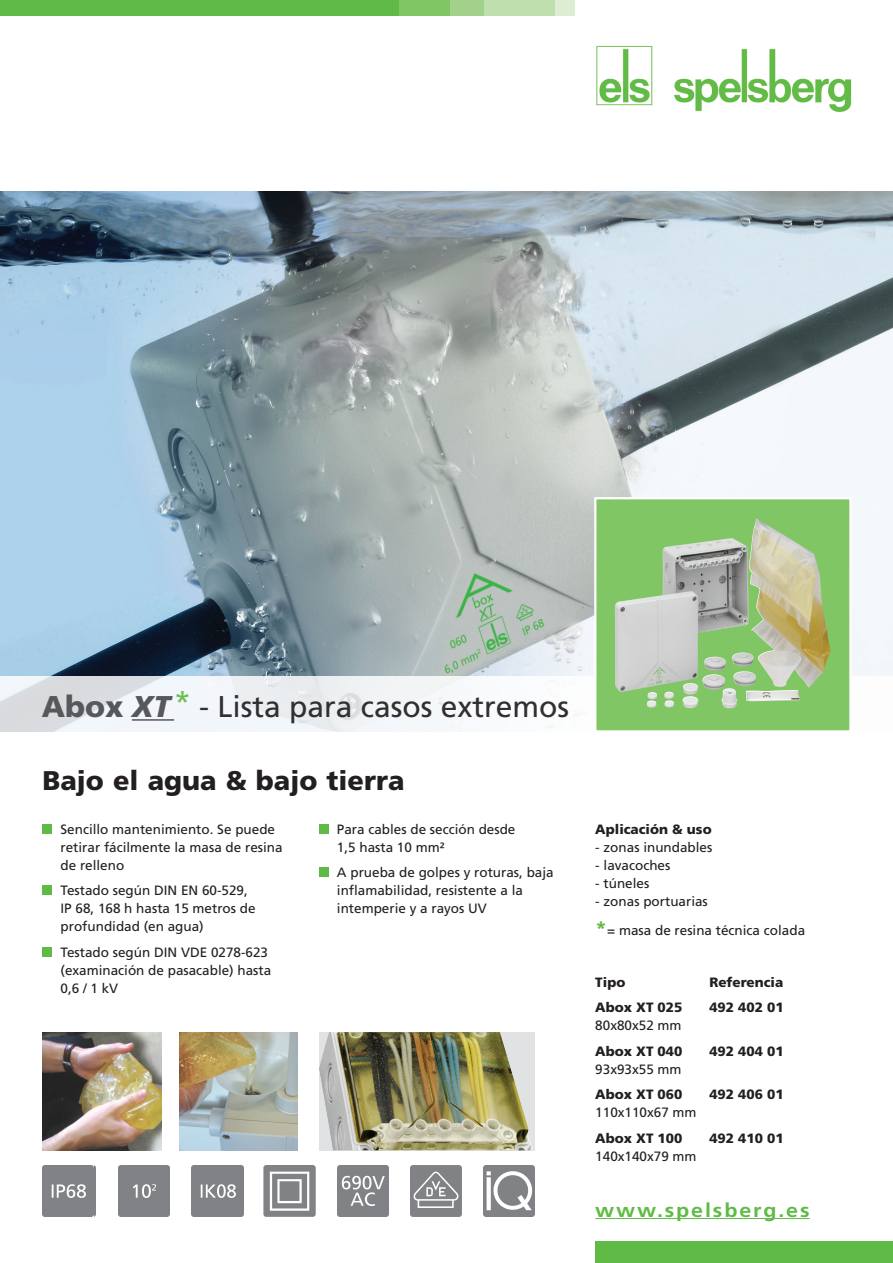
<style>
.page{position:relative;width:893px;height:1263px;background:#fff}
.page>*{position:absolute;margin:0;border:0;box-sizing:border-box;transform-origin:0 0}
.t1{font:30px "Frutiger";color:#312f30}
.Fließtext_Image{font:900 27px "Frutiger";color:#231f20}
.Fließtext_Schmucksei{font:700 19.5px "Frutiger";letter-spacing:.09em;color:#60bb46;scale:1.1 1}
.Fließtext_Schmucksei-2{font:13.5px/18px "Frutiger";color:#231f20}
.Fließtext_Schmucksei-3{font:900 13.5px "Frutiger";color:#231f20}
.s1{font-weight:900;color:#57585a}
.s2{font-weight:900;font-style:italic;color:#57585a}
.s3{color:#6bbe4d}
.s4{font-weight:900;font-size:19.5px;color:#60bb46}
</style>
<div class="page">
<img style="left:319px;top:1032px;width:214px;height:118px">
<img style="left:43px;top:1032px;width:119px;height:118px">
<img style="left:179px;top:1032px;width:119px;height:118px">
<img style="left:0;top:191px;width:893px;height:485px">
<svg style="left:0;top:676px;width:554px;height:55px;fill:#f2f6fa"></svg>
<div style="left:555px;top:0;width:20px;height:16px;background:#ddedd4"></div>
<img style="left:596px;top:45px;width:256px;height:67px">
<div style="left:450px;top:0;width:35px;height:16px;background:#a2d18a"></div>
<div style="left:0;top:0;width:416px;height:16px;background:#60bb46"></div>
<div style="left:399px;top:0;width:51px;height:16px;background:#81c665"></div>
<div style="left:484px;top:0;width:71px;height:16px;background:#c0dfae"></div>
<div style="left:595px;top:1242px;width:298px;height:21px;background:#60bb46"></div>
<hr style="left:132px;top:719px;width:42px;height:2px;background:#57585a">
<div style="left:43px;top:824px;width:9px;height:9px;background:#60bb46"></div>
<div style="left:43px;top:885px;width:9px;height:10px;background:#60bb46"></div>
<div style="left:43px;top:947px;width:9px;height:9px;background:#60bb46"></div>
<div style="left:319px;top:824px;width:10px;height:9px;background:#60bb46"></div>
<div style="left:319px;top:867px;width:10px;height:10px;background:#60bb46"></div>
<img style="left:337px;top:1165px;width:51px;height:51px">
<img style="left:483px;top:1165px;width:51px;height:51px">
<img style="left:43px;top:1165px;width:51px;height:51px">
<img style="left:192px;top:1165px;width:51px;height:51px">
<img style="left:264px;top:1165px;width:51px;height:51px">
<img style="left:410px;top:1165px;width:51px;height:51px">
<div style="left:118px;top:1165px;width:52px;height:51px;background:#808285"></div>
<hr style="left:595px;top:1218px;width:214px;height:1px;background:#60bb46">
<div style="left:594px;top:497px;width:258px;height:235px;background:#81c665;border:2px solid #fff"></div>
<img style="left:615px;top:518px;width:216px;height:174px">
<p class="t1" style="left:42px;top:689px;width:529px"><span class="s1">Abox</span> <span class="s2">XT</span><span class="s3">*</span> - Lista para casos extremos</p>
<p class="Fließtext_Image" style="left:42px;top:764px;width:364px">Bajo el agua &amp; bajo tierra</p>
<p class="Fließtext_Schmucksei-2" style="left:61px;top:820px;width:224px">Sencillo mantenimiento. Se puede retirar fácilmente la masa de resina de relleno</p>
<p class="Fließtext_Schmucksei-2" style="left:61px;top:882px;width:197px">Testado según DIN EN 60-529,<br>IP 68, 168 h hasta 15 metros de profundidad (en agua)</p>
<p class="Fließtext_Schmucksei-2" style="left:61px;top:943px;width:212px">Testado según DIN VDE 0278-623 (examinación de pasacable) hasta<br>0,6 / 1 kV</p>
<p class="Fließtext_Schmucksei-2" style="left:337px;top:820px;width:180px">Para cables de sección desde</p>
<p class="Fließtext_Schmucksei-2" style="left:337px;top:838px;width:109px">1,5 hasta 10 mm²</p>
<p class="Fließtext_Schmucksei-2" style="left:337px;top:864px;width:218px">A prueba de golpes y roturas, baja inflamabilidad, resistente a la intemperie y a rayos UV</p>
<p class="Fließtext_Schmucksei-3" style="left:595px;top:821px;width:118px">Aplicación &amp; uso</p>
<p class="Fließtext_Schmucksei-2" style="left:595px;top:839px;width:119px">- zonas inundables</p>
<p class="Fließtext_Schmucksei-2" style="left:595px;top:857px;width:77px">- lavacoches</p>
<p class="Fließtext_Schmucksei-2" style="left:595px;top:875px;width:56px">- túneles</p>
<p class="Fließtext_Schmucksei-2" style="left:595px;top:893px;width:114px">- zonas portuarias</p>
<p class="Fließtext_Schmucksei-2" style="left:595px;top:921px;width:211px"><span class="s4">*</span>= masa de resina técnica colada</p>
<p class="Fließtext_Schmucksei-3" style="left:595px;top:974px;width:32px">Tipo</p>
<p class="Fließtext_Schmucksei-3" style="left:709px;top:974px;width:76px">Referencia</p>
<p class="Fließtext_Schmucksei-3" style="left:595px;top:999px;width:89px">Abox XT 025</p>
<p class="Fließtext_Schmucksei-3" style="left:709px;top:999px;width:76px">492 402 01</p>
<p class="Fließtext_Schmucksei-2" style="left:595px;top:1016px;width:88px">80x80x52 mm</p>
<p class="Fließtext_Schmucksei-3" style="left:595px;top:1043px;width:89px">Abox XT 040</p>
<p class="Fließtext_Schmucksei-3" style="left:709px;top:1043px;width:76px">492 404 01</p>
<p class="Fließtext_Schmucksei-2" style="left:595px;top:1060px;width:88px">93x93x55 mm</p>
<p class="Fließtext_Schmucksei-3" style="left:595px;top:1086px;width:89px">Abox XT 060</p>
<p class="Fließtext_Schmucksei-3" style="left:709px;top:1086px;width:76px">492 406 01</p>
<p class="Fließtext_Schmucksei-2" style="left:595px;top:1103px;width:103px">110x110x67 mm</p>
<p class="Fließtext_Schmucksei-3" style="left:595px;top:1130px;width:89px">Abox XT 100</p>
<p class="Fließtext_Schmucksei-3" style="left:709px;top:1130px;width:76px">492 410 01</p>
<p class="Fließtext_Schmucksei-2" style="left:595px;top:1147px;width:103px">140x140x79 mm</p>
<p class="Fließtext_Schmucksei" style="left:595px;top:1198px;width:196px">www.spelsberg.es</p>
</div>
